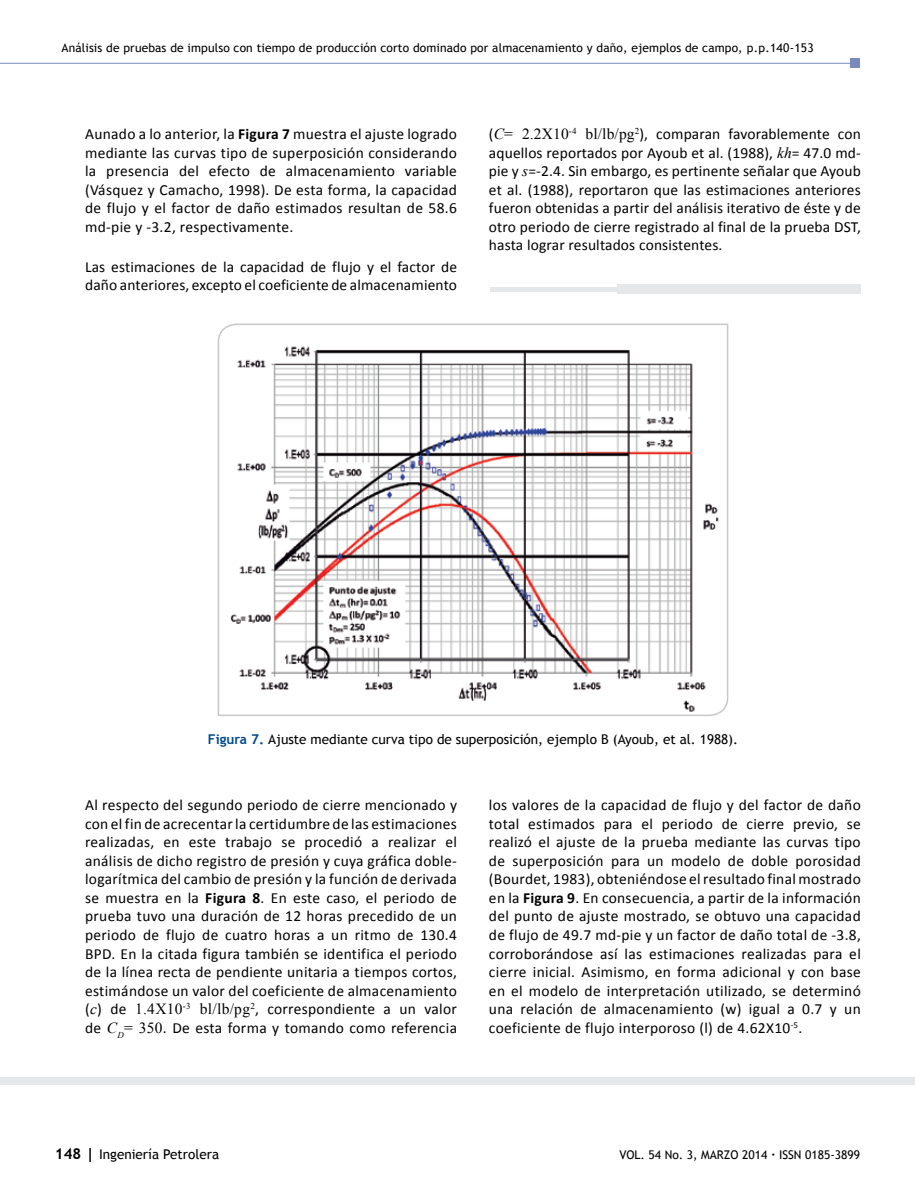
<style>
.page{position:relative;width:915px;height:1191px;background:#fff}
.page>*{position:absolute;margin:0;border:0;box-sizing:border-box;transform-origin:0 0}
.t1{font:15.45px/18.6px "Calibri";letter-spacing:.01em;color:#000;text-align:justify}
.t2{font:13.5px "Trebuchet MS";color:#000}
.t3{font:12px "Trebuchet MS";letter-spacing:.01em;color:#000}
.s1{font-weight:700}
.s2{font-family:"Times New Roman";font-style:italic}
.s3{font-family:"Times New Roman"}
.s4{font-weight:700;color:#004990}
.s5{font-weight:700;font-size:15px}
</style>
<div class="page">
<hr style="left:0;top:63px;width:854px;height:1px;background:#788bbc">
<div style="left:850px;top:59px;width:9px;height:9px;background:#788bbc"></div>
<svg style="left:217px;top:323px;width:511px;height:393px"></svg>
<div style="left:617px;top:284px;width:243px;height:9px;background:#e6e7e8"></div>
<hr style="left:489px;top:287px;width:230px;height:4px;background:#e6e7e8">
<div style="left:0;top:1077px;width:914px;height:7px;background:#e6e7e8"></div>
<p class="t3" style="left:61px;top:40px;width:753px">Análisis de pruebas de impulso con tiempo de producción corto dominado por almacenamiento y daño, ejemplos de campo, p.p.140-153</p>
<p class="t1" style="left:85px;top:125px;width:373px">Aunado a lo anterior, la <span class="s1">Figura 7</span> muestra el ajuste logrado mediante las curvas tipo de superposición considerando la presencia del efecto de almacenamiento variable (Vásquez y Camacho, 1998). De esta forma, la capacidad de flujo y el factor de daño estimados resultan de 58.6 md-pie y -3.2, respectivamente.</p>
<p class="t1" style="left:85px;top:257px;width:373px">Las estimaciones de la capacidad de flujo y el factor de daño anteriores, excepto el coeficiente de almacenamiento</p>
<p class="t1" style="left:489px;top:125px;width:373px">(<span class="s2">C</span><span class="s3">= 2.2X10</span><sup>-4</sup> <span class="s3">bl/lb/pg</span><sup>2</sup>), comparan favorablemente con aquellos reportados por Ayoub et al. (1988), <span class="s2">kh</span>= 47.0 md&shy;pie y <span class="s2">s</span>=-2.4. Sin embargo, es pertinente señalar que Ayoub et al. (1988), reportaron que las estimaciones anteriores fueron obtenidas a partir del análisis iterativo de éste y de otro periodo de cierre registrado al final de la prueba DST, hasta lograr resultados consistentes.</p>
<p class="t2" style="left:208px;top:731px;width:531px"><span class="s4">Figura 7.</span> Ajuste mediante curva tipo de superposición, ejemplo B (Ayoub, et al. 1988).</p>
<p class="t1" style="left:85px;top:796px;width:373px">Al respecto del segundo periodo de cierre mencionado y con el fin de acrecentar la certidumbre de las estimaciones realizadas, en este trabajo se procedió a realizar el análisis de dicho registro de presión y cuya gráfica doble&shy;logarítmica del cambio de presión y la función de derivada se muestra en la <span class="s1">Figura 8</span>. En este caso, el periodo de prueba tuvo una duración de 12 horas precedido de un periodo de flujo de cuatro horas a un ritmo de 130.4<br>BPD. En la citada figura también se identifica el periodo de la línea recta de pendiente unitaria a tiempos cortos, estimándose un valor del coeficiente de almacenamiento (<span class="s2">c</span>) de <span class="s3">1.4X10</span><sup>-3</sup> <span class="s3">bl/lb/pg</span><sup>2</sup>, correspondiente a un valor de <span class="s2">C</span><sub>D</sub><span class="s3">= 350</span>. De esta forma y tomando como referencia</p>
<p class="t1" style="left:489px;top:796px;width:373px">los valores de la capacidad de flujo y del factor de daño total estimados para el periodo de cierre previo, se realizó el ajuste de la prueba mediante las curvas tipo de superposición para un modelo de doble porosidad (Bourdet, 1983), obteniéndose el resultado final mostrado en la <span class="s1">Figura 9</span>. En consecuencia, a partir de la información del punto de ajuste mostrado, se obtuvo una capacidad de flujo de 49.7 md-pie y un factor de daño total de -3.8, corroborándose así las estimaciones realizadas para el cierre inicial. Asimismo, en forma adicional y con base en el modelo de interpretación utilizado, se determinó una relación de almacenamiento (w) igual a 0.7 y un coeficiente de flujo interporoso (l) de 4.62X10<sup>-5</sup>.</p>
<p class="t2" style="left:55px;top:1146px;width:166px"><span class="s5">148 |</span> Ingeniería Petrolera</p>
<p class="t3" style="left:619px;top:1147px;width:242px">VOL. 54 No. 3, MARZO 2014 <span class="s1">·</span> ISSN 0185-3899</p>
</div>
